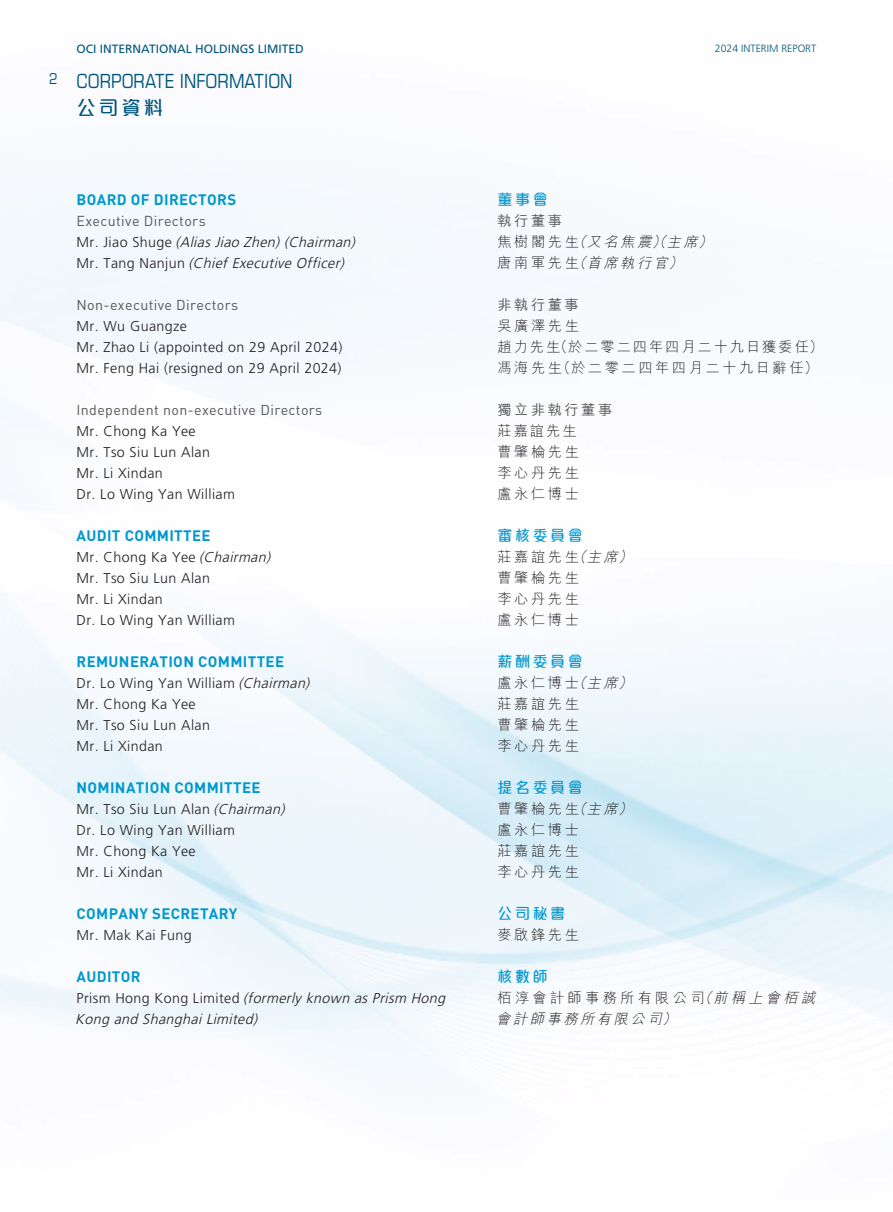
<style>
.page{position:relative;width:893px;height:1212px;background:#fff}
.page>*{position:absolute;margin:0;border:0;box-sizing:border-box;transform-origin:0 0}
.t1{font:condensed 19.5px "Eurostile LT Std";color:#00557a}
.t2{font:500 19.5px "M Elle HK";color:#00557a}
._01_Heading_1{font:700 15px "DIN Pro";letter-spacing:.025em;color:#0098ce}
._01_Heading_1-2{font:500 15px "M Elle HK";letter-spacing:.175em;color:#0098ce}
.t3{font:condensed 15px "Eurostile LT Std";color:#00557a}
._00_Body_text{font:300 14.25px "Frutiger LT Std";letter-spacing:.03em;color:#231f20}
._00_Body_text-2{font:italic 300 14.25px/21px "Frutiger LT Std";color:#231f20}
._00_Body_text-3{font:300 14.25px "M Hei HK";letter-spacing:.18em;color:#231f20}
._02_Heading_2{font:14.25px "DIN Pro";letter-spacing:.025em;color:#57585a}
._00_Body_text-4{font:italic 300 14.25px/21px "M Hei HK";color:#231f20}
._00_Body_text-5{font:300 14.25px "M Hei HK";letter-spacing:.135em;color:#231f20}
._02_Heading_2-2{font:500 14.25px "M Hei HK";letter-spacing:.175em;color:#57585a}
.t4{font:12px "Frutiger LT Std";color:#00557a}
.t5{font:300 10.5px "Frutiger LT Std";color:#00557a}
.s1{font-style:normal}
.s2{font-style:italic}
</style>
<div class="page">
<p class="t3" style="left:49px;top:69px;width:10px">2</p>
<p class="t4" style="left:77px;top:42px;width:229px">OCI INTERNATIONAL HOLDINGS LIMITED</p>
<p class="t5" style="left:715px;top:42px;width:103px">2024 INTERIM REPORT</p>
<h1 class="t1" style="left:77px;top:69px;width:217px">CORPORATE INFORMATION</h1>
<h1 class="t2" style="left:77px;top:98px;width:88px">公司資料</h1>
<p class="_01_Heading_1" style="left:77px;top:189px;width:161px">BOARD OF DIRECTORS</p>
<p class="_02_Heading_2" style="left:77px;top:211px;width:131px">Executive Directors</p>
<p class="_00_Body_text-2" style="left:77px;top:232px;width:284px"><span class="s1">M r . J i a o S h u g e</span> (Alias Jiao Zhen) (Chairman)</p>
<p class="_00_Body_text-2" style="left:77px;top:253px;width:273px"><span class="s1">M r . T a n g N a n j u n</span> (Chief Executive Officer)</p>
<p class="_02_Heading_2" style="left:77px;top:295px;width:163px">Non-executive Directors</p>
<p class="_00_Body_text" style="left:77px;top:318px;width:112px">Mr. Wu Guangze</p>
<p class="_00_Body_text" style="left:77px;top:339px;width:267px">Mr. Zhao Li (appointed on 29 April 2024)</p>
<p class="_00_Body_text" style="left:77px;top:360px;width:267px">Mr. Feng Hai (resigned on 29 April 2024)</p>
<p class="_02_Heading_2" style="left:77px;top:400px;width:247px">Independent non-executive Directors</p>
<p class="_00_Body_text" style="left:77px;top:423px;width:121px">Mr. Chong Ka Yee</p>
<p class="_00_Body_text" style="left:77px;top:444px;width:135px">Mr. Tso Siu Lun Alan</p>
<p class="_00_Body_text" style="left:77px;top:465px;width:88px">Mr. Li Xindan</p>
<p class="_00_Body_text" style="left:77px;top:486px;width:160px">Dr. Lo Wing Yan William</p>
<p class="_01_Heading_1" style="left:77px;top:525px;width:136px">AUDIT COMMITTEE</p>
<p class="_00_Body_text" style="left:77px;top:549px;width:199px">Mr. Chong Ka Yee <span class="s2">(Chairman)</span></p>
<p class="_00_Body_text" style="left:77px;top:570px;width:135px">Mr. Tso Siu Lun Alan</p>
<p class="_00_Body_text" style="left:77px;top:591px;width:88px">Mr. Li Xindan</p>
<p class="_00_Body_text" style="left:77px;top:612px;width:160px">Dr. Lo Wing Yan William</p>
<p class="_01_Heading_1" style="left:77px;top:651px;width:209px">REMUNERATION COMMITTEE</p>
<p class="_00_Body_text" style="left:77px;top:675px;width:238px">Dr. Lo Wing Yan William <span class="s2">(Chairman)</span></p>
<p class="_00_Body_text" style="left:77px;top:696px;width:121px">Mr. Chong Ka Yee</p>
<p class="_00_Body_text" style="left:77px;top:717px;width:135px">Mr. Tso Siu Lun Alan</p>
<p class="_00_Body_text" style="left:77px;top:738px;width:88px">Mr. Li Xindan</p>
<p class="_01_Heading_1" style="left:77px;top:777px;width:185px">NOMINATION COMMITTEE</p>
<p class="_00_Body_text" style="left:77px;top:801px;width:213px">Mr. Tso Siu Lun Alan <span class="s2">(Chairman)</span></p>
<p class="_00_Body_text" style="left:77px;top:822px;width:160px">Dr. Lo Wing Yan William</p>
<p class="_00_Body_text" style="left:77px;top:843px;width:121px">Mr. Chong Ka Yee</p>
<p class="_00_Body_text" style="left:77px;top:864px;width:88px">Mr. Li Xindan</p>
<p class="_01_Heading_1" style="left:77px;top:903px;width:163px">COMPANY SECRETARY</p>
<p class="_00_Body_text" style="left:77px;top:927px;width:117px">Mr. Mak Kai Fung</p>
<p class="_01_Heading_1" style="left:77px;top:966px;width:66px">AUDITOR</p>
<p class="_00_Body_text-2" style="left:75px;top:988px;width:375px"><span class="s1">P r i s m H o n g K o n g L i m i t e d</span> (formerly known as Prism Hong<br>Kong and Shanghai Limited)</p>
<p class="_01_Heading_1-2" style="left:497px;top:192px;width:52px">董事會</p>
<p class="_02_Heading_2-2" style="left:497px;top:210px;width:66px">執行董事</p>
<p class="_00_Body_text-4" style="left:497px;top:231px;width:220px"><span class="s1">焦樹閣先生</span>（又名焦震）（主席）</p>
<p class="_00_Body_text-4" style="left:497px;top:252px;width:190px"><span class="s1">唐南軍先生</span>（首席執行官）</p>
<p class="_02_Heading_2-2" style="left:497px;top:294px;width:83px">非執行董事</p>
<p class="_00_Body_text-3" style="left:497px;top:318px;width:83px">吳廣澤先生</p>
<p class="_00_Body_text-5" style="left:497px;top:339px;width:328px">趙力先生（於二零二四年四月二十九日獲委任）</p>
<p class="_00_Body_text-3" style="left:497px;top:360px;width:322px">馮海先生（於二零二四年四月二十九日辭任）</p>
<p class="_02_Heading_2-2" style="left:497px;top:399px;width:116px">獨立非執行董事</p>
<p class="_00_Body_text-3" style="left:497px;top:423px;width:81px">莊嘉誼先生</p>
<p class="_00_Body_text-3" style="left:497px;top:444px;width:83px">曹肇棆先生</p>
<p class="_00_Body_text-3" style="left:497px;top:465px;width:83px">李心丹先生</p>
<p class="_00_Body_text-3" style="left:497px;top:486px;width:83px">盧永仁博士</p>
<p class="_01_Heading_1-2" style="left:497px;top:528px;width:87px">審核委員會</p>
<p class="_00_Body_text-3" style="left:497px;top:549px;width:140px">莊嘉誼先生<span class="s2">（主席）</span></p>
<p class="_00_Body_text-3" style="left:497px;top:570px;width:83px">曹肇棆先生</p>
<p class="_00_Body_text-3" style="left:497px;top:591px;width:83px">李心丹先生</p>
<p class="_00_Body_text-3" style="left:497px;top:612px;width:83px">盧永仁博士</p>
<p class="_01_Heading_1-2" style="left:497px;top:654px;width:87px">薪酬委員會</p>
<p class="_00_Body_text-3" style="left:497px;top:675px;width:140px">盧永仁博士<span class="s2">（主席）</span></p>
<p class="_00_Body_text-3" style="left:497px;top:696px;width:83px">莊嘉誼先生</p>
<p class="_00_Body_text-3" style="left:497px;top:717px;width:83px">曹肇棆先生</p>
<p class="_00_Body_text-3" style="left:497px;top:738px;width:83px">李心丹先生</p>
<p class="_01_Heading_1-2" style="left:497px;top:780px;width:87px">提名委員會</p>
<p class="_00_Body_text-3" style="left:497px;top:801px;width:140px">曹肇棆先生<span class="s2">（主席）</span></p>
<p class="_00_Body_text-3" style="left:497px;top:822px;width:83px">盧永仁博士</p>
<p class="_00_Body_text-3" style="left:497px;top:843px;width:83px">莊嘉誼先生</p>
<p class="_00_Body_text-3" style="left:497px;top:864px;width:83px">李心丹先生</p>
<p class="_01_Heading_1-2" style="left:497px;top:906px;width:69px">公司秘書</p>
<p class="_00_Body_text-3" style="left:497px;top:927px;width:83px">麥啟鋒先生</p>
<p class="_01_Heading_1-2" style="left:497px;top:969px;width:52px">核數師</p>
<p class="_00_Body_text-4" style="left:496px;top:987px;width:324px"><span class="s1">栢淳會計師事務所有限公司</span>（前稱上會栢誠會計師事務所有限公司）</p>
</div>
